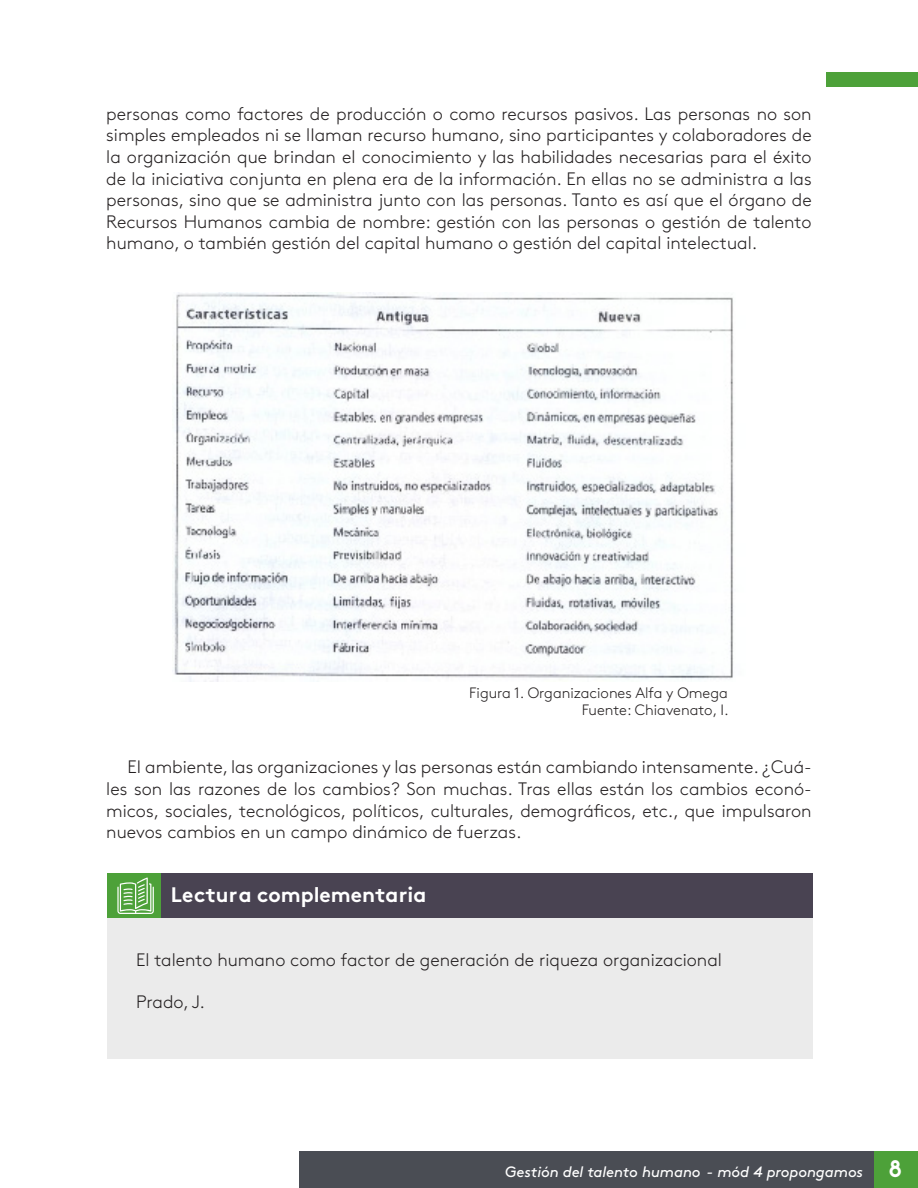
<style>
.page{position:relative;width:918px;height:1188px;background:#fff}
.page>*{position:absolute;margin:0;border:0;box-sizing:border-box;transform-origin:0 0}
.t1{font:700 21px "Brown Std";color:#fff}
.t2{font:300 18px/21.6px "Brown Std";color:#231f20;text-align:justify}
.PieDeFigura{font:300 15px "Brown Std";color:#231f20}
.t3{font:italic 15px "Brown Std";letter-spacing:-.005em;color:#fff}
.s1{font-family:"Areandina Voz";font-style:normal;font-size:24px}
</style>
<div class="page">
<div style="left:826px;top:72px;width:92px;height:15px;background:#4da139"></div>
<div style="left:873px;top:1151px;width:45px;height:37px;background:#4da139"></div>
<div style="left:299px;top:1151px;width:574px;height:37px;background:#4a4d54"></div>
<img style="left:174px;top:292px;width:560px;height:390px">
<div style="left:107px;top:918px;width:706px;height:141px;background:#ebebeb"></div>
<div style="left:160px;top:873px;width:653px;height:45px;background:#494352"></div>
<div style="left:107px;top:873px;width:53px;height:45px;background:#4da139"></div>
<svg style="left:117px;top:878px;width:37px;height:36px"></svg>
<p class="t2" style="left:106px;top:103px;width:707px">personas como factores de producción o como recursos pasivos. Las personas no son simples empleados ni se lIaman recurso humano, sino participantes y colaboradores de la organización que brindan el conocimiento y las habilidades necesarias para el éxito de la iniciativa conjunta en plena era de la información. En ellas no se administra a las personas, sino que se administra junto con las personas. Tanto es así que el órgano de Recursos Humanos cambia de nombre: gestión con las personas o gestión de talento humano, o también gestión del capital humano o gestión del capital intelectual.</p>
<p class="PieDeFigura" style="left:469px;top:685px;width:260px">Figura 1. Organizaciones Alfa y Omega</p>
<p class="PieDeFigura" style="left:582px;top:701px;width:148px">Fuente: Chiavenato, I.</p>
<p class="t2" style="left:106px;top:757px;width:707px;text-indent:21px">EI ambiente, las organizaciones y las personas están cambiando intensamente. ¿Cuá&shy;les son las razones de los cambios? Son muchas. Tras ellas están los cambios econó&shy;micos, sociales, tecnológicos, políticos, culturales, demográficos, etc., que impulsaron nuevos cambios en un campo dinámico de fuerzas.</p>
<p class="t1" style="left:171px;top:882px;width:257px">Lectura complementaria</p>
<p class="t2" style="left:136px;top:949px;width:587px">El talento humano como factor de generación de riqueza organizacional</p>
<p class="t2" style="left:136px;top:992px;width:70px">Prado, J.</p>
<p class="t3" style="left:505px;top:1163px;width:398px">Gestión del talento humano - mód 4 propongamos <span class="s1">8</span></p>
</div>
